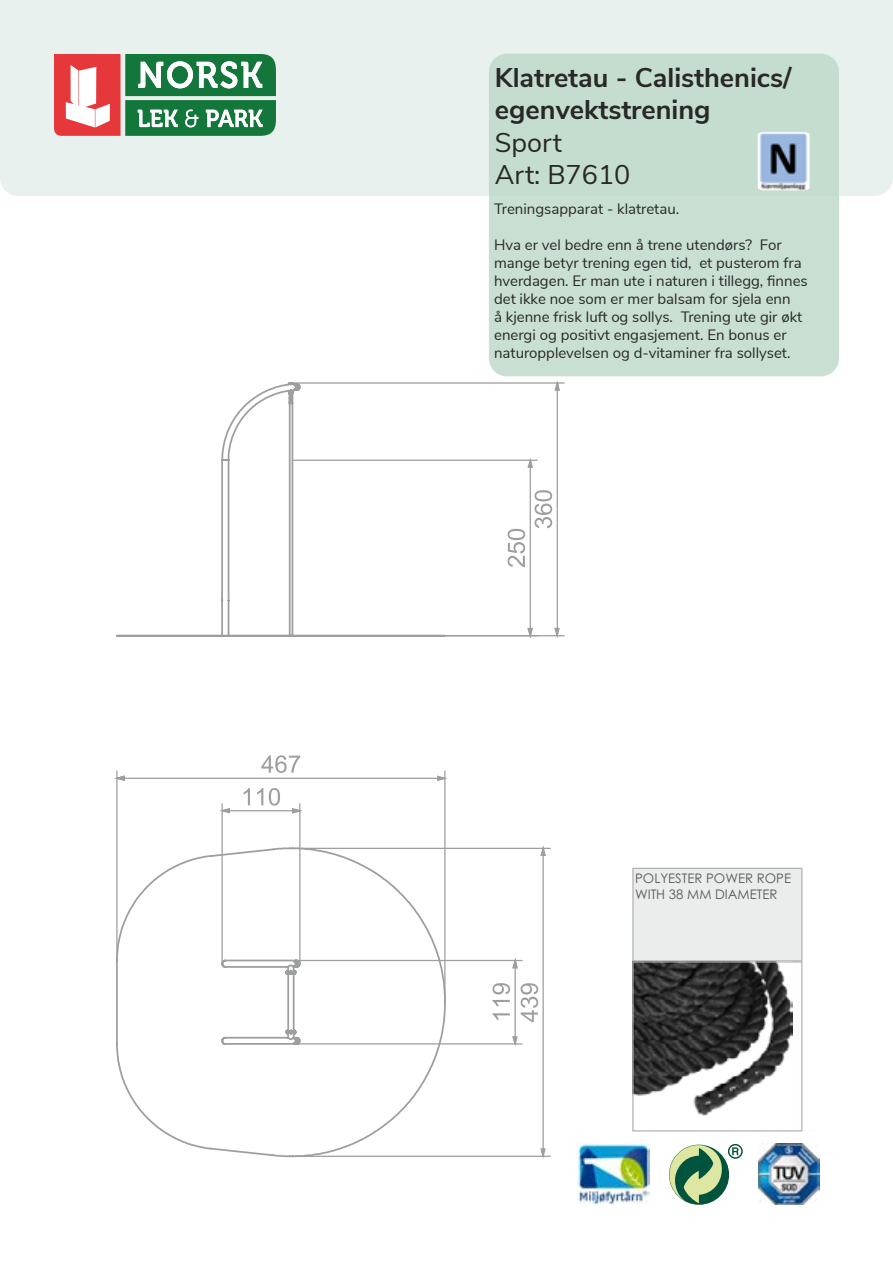
<style>
.page{position:relative;width:893px;height:1263px;background:#fff}
.page>*{position:absolute;margin:0;border:0;box-sizing:border-box;transform-origin:0 0}
.t1{font:700 27px/32.4px "Nunito Sans";color:#282827}
.t2{font:27px/32.4px "Nunito Sans";color:#282827}
.t3{font:15px/18px "Nunito Sans";color:#282827}
.t4{font:13.2px/15.8px "Century Gothic";color:#5b5b5b}
</style>
<div class="page">
<div style="left:0;top:0;width:893px;height:196px;background:#e9f1ee"></div>
<svg style="left:54px;top:54px;width:222px;height:82px"></svg>
<div style="left:489px;top:54px;width:350px;height:322px;background:#c8dfd1;border-radius:18px"></div>
<img style="left:758px;top:1144px;width:61px;height:61px">
<img style="left:577px;top:1144px;width:72px;height:60px">
<svg style="left:669px;top:1144px;width:74px;height:61px"></svg>
<img style="left:758px;top:132px;width:52px;height:58px">
<hr style="left:292px;top:460px;width:245px;height:1px;background:#9d9e9e">
<hr style="left:444px;top:771px;width:1px;height:232px;background:#9d9e9e">
<hr style="left:116px;top:771px;width:2px;height:189px;background:#9d9e9e">
<hr style="left:296px;top:1043px;width:226px;height:1px;background:#9d9e9e">
<hr style="left:296px;top:960px;width:226px;height:1px;background:#9d9e9e">
<hr style="left:445px;top:635px;width:119px;height:1px;background:#9d9e9e">
<hr style="left:291px;top:382px;width:273px;height:2px;background:#9d9e9e">
<hr style="left:292px;top:1156px;width:258px;height:1px;background:#9d9e9e">
<hr style="left:292px;top:848px;width:258px;height:1px;background:#9d9e9e">
<hr style="left:221px;top:804px;width:2px;height:160px;background:#9d9e9e">
<hr style="left:299px;top:804px;width:1px;height:160px;background:#9d9e9e">
<svg style="left:115px;top:755px;width:332px;height:27px"></svg>
<svg style="left:492px;top:381px;width:69px;height:777px"></svg>
<svg style="left:220px;top:788px;width:82px;height:26px"></svg>
<svg style="left:116px;top:382px;width:331px;height:255px"></svg>
<svg style="left:116px;top:847px;width:331px;height:311px"></svg>
<svg style="left:289px;top:974px;width:4px;height:58px"></svg>
<div style="left:633px;top:868px;width:169px;height:93px;background:#ebecec"></div>
<div style="left:632px;top:868px;width:170px;height:93px;border:1px solid #b2b3b3"></div>
<img style="left:634px;top:963px;width:159px;height:153px">
<div style="left:632px;top:961px;width:170px;height:170px;border:1px solid #b2b3b3"></div>
<h1 class="t1" style="left:495px;top:60px;width:298px">Klatretau - Calisthenics/ egenvektstrening</h1>
<h1 class="t2" style="left:495px;top:124px;width:137px">Sport<br>Art: B7610</h1>
<p class="t3" style="left:494px;top:199px;width:187px">Treningsapparat - klatretau.</p>
<p class="t3" style="left:494px;top:235px;width:315px">Hva er vel bedre enn å trene utendørs? For mange betyr trening egen tid, et pusterom fra hverdagen. Er man ute i naturen i tillegg, finnes det ikke noe som er mer balsam for sjela enn<br>å kjenne frisk luft og sollys. Trening ute gir økt energi og positivt engasjement. En bonus er naturopplevelsen og d-vitaminer fra sollyset.</p>
<p class="t4" style="left:635px;top:870px;width:158px">POLYESTER POWER ROPE<br>WITH 38 MM DIAMETER</p>
</div>
